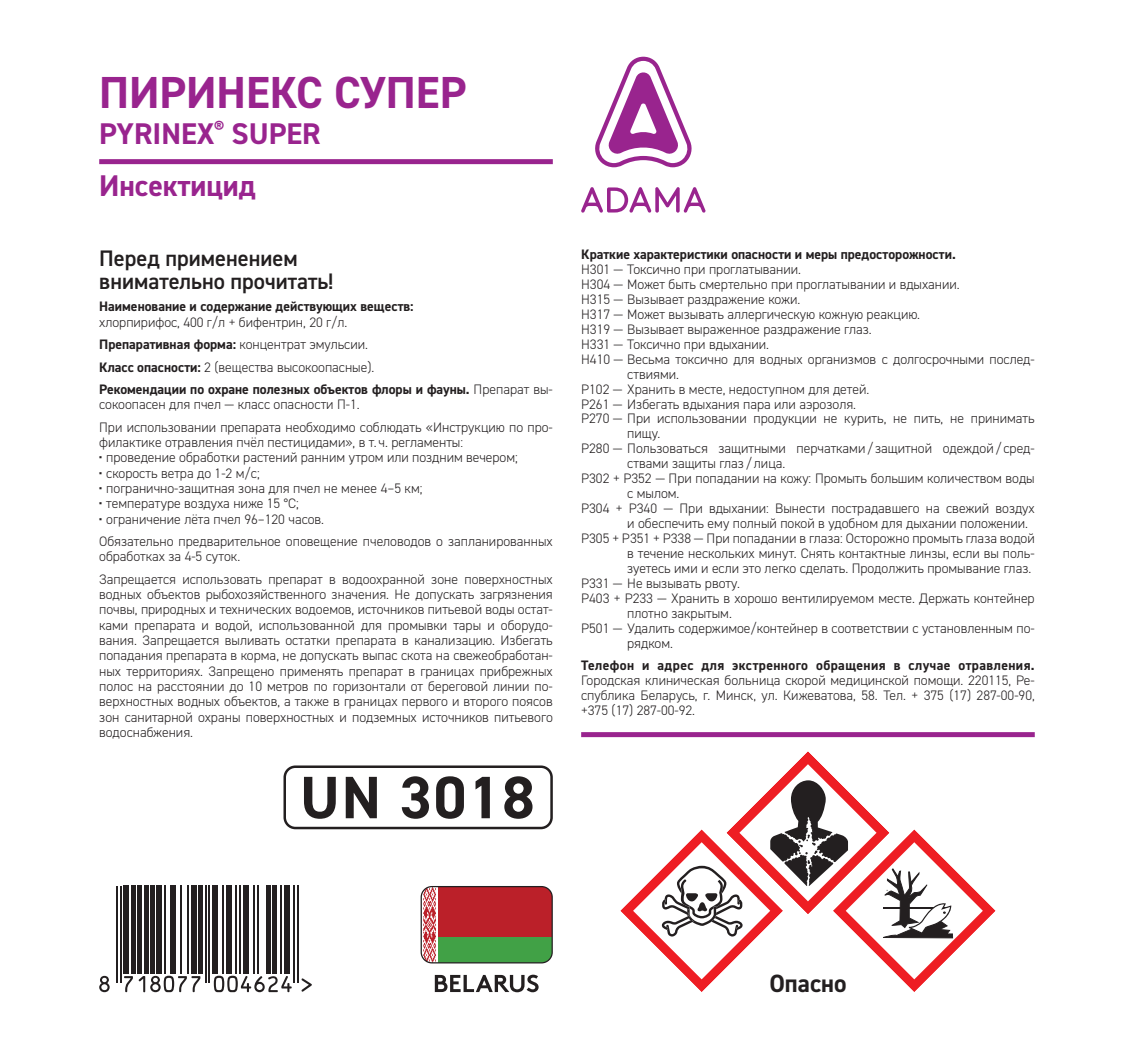
<style>
.page{position:relative;width:1134px;height:1049px;background:#fff}
.page>*{position:absolute;margin:0;border:0;box-sizing:border-box;transform-origin:0 0}
.t1{font:700 60px "DIN2014";letter-spacing:.03em;color:#231f20}
.t2{font:700 45px "DIN2014";color:#99248e}
.t3{font:700 30px "DIN2014";color:#99248e}
.t4{font:700 25px "DIN2014";color:#231f20}
.Перед_применением_2{font:600 22.5px/23.2px "DIN2014";color:#231f20}
.Основной_крупный{font:300 13.75px/15.2px "DIN2014";color:#231f20}
.Крупный_без_отступа{font:300 13.75px/15px "DIN2014";color:#231f20}
.Основной_крупный-2{font:700 13.75px/15.2px "DIN2014";color:#231f20}
.Марк_крупный{font:300 13.75px "DIN2014";color:#231f20}
.s1{font-weight:300}
.s2{font-weight:700}
</style>
<div class="page">
<svg style="left:99px;top:976px;width:11px;height:16px"></svg>
<hr style="left:116px;top:886px;width:2px;height:97px;background:#231f20">
<hr style="left:120px;top:886px;width:2px;height:97px;background:#231f20">
<svg style="left:124px;top:976px;width:9px;height:16px"></svg>
<div style="left:124px;top:886px;width:5px;height:87px;background:#231f20"></div>
<hr style="left:131px;top:886px;width:4px;height:87px;background:#231f20">
<hr style="left:137px;top:886px;width:4px;height:87px;background:#231f20">
<hr style="left:145px;top:886px;width:4px;height:87px;background:#231f20">
<hr style="left:150px;top:886px;width:4px;height:87px;background:#231f20">
<div style="left:156px;top:886px;width:6px;height:87px;background:#231f20"></div>
<hr style="left:164px;top:886px;width:2px;height:87px;background:#231f20">
<div style="left:170px;top:886px;width:6px;height:87px;background:#231f20"></div>
<hr style="left:180px;top:886px;width:1px;height:87px;background:#231f20">
<hr style="left:187px;top:886px;width:2px;height:87px;background:#231f20">
<svg style="left:139px;top:976px;width:61px;height:16px"></svg>
<div style="left:191px;top:886px;width:6px;height:87px;background:#231f20"></div>
<hr style="left:199px;top:886px;width:4px;height:87px;background:#231f20">
<hr style="left:205px;top:886px;width:2px;height:97px;background:#231f20">
<hr style="left:208px;top:886px;width:2px;height:97px;background:#231f20">
<div style="left:212px;top:886px;width:6px;height:87px;background:#231f20"></div>
<hr style="left:222px;top:886px;width:2px;height:87px;background:#231f20">
<div style="left:226px;top:886px;width:6px;height:87px;background:#231f20"></div>
<hr style="left:235px;top:886px;width:2px;height:87px;background:#231f20">
<hr style="left:239px;top:886px;width:2px;height:87px;background:#231f20">
<div style="left:243px;top:886px;width:6px;height:87px;background:#231f20"></div>
<hr style="left:253px;top:886px;width:2px;height:87px;background:#231f20">
<hr style="left:257px;top:886px;width:2px;height:87px;background:#231f20">
<hr style="left:266px;top:886px;width:4px;height:87px;background:#231f20">
<hr style="left:272px;top:886px;width:4px;height:87px;background:#231f20">
<svg style="left:214px;top:976px;width:78px;height:16px"></svg>
<hr style="left:280px;top:886px;width:2px;height:87px;background:#231f20">
<div style="left:284px;top:886px;width:5px;height:87px;background:#231f20"></div>
<hr style="left:293px;top:886px;width:2px;height:97px;background:#231f20">
<hr style="left:297px;top:886px;width:2px;height:97px;background:#231f20">
<svg style="left:302px;top:978px;width:10px;height:13px"></svg>
<svg style="left:421px;top:886px;width:130px;height:77px;background:#9c5440"></svg>
<div style="left:421px;top:886px;width:132px;height:77px;border:1px solid #231f20;border-radius:11px"></div>
<svg style="left:435px;top:975px;width:104px;height:17px"></svg>
<div style="left:283px;top:765px;width:270px;height:64px;border:2px solid #231f20;border-radius:11px"></div>
<svg style="left:595px;top:57px;width:97px;height:110px"></svg>
<svg style="left:581px;top:187px;width:124px;height:26px"></svg>
<svg style="left:620px;top:751px;width:376px;height:241px"></svg>
<div style="left:99px;top:159px;width:454px;height:5px;background:#99248e"></div>
<div style="left:581px;top:732px;width:454px;height:5px;background:#99248e"></div>
<p class="t2" style="left:99px;top:63px;width:368px">ПИРИНЕКС СУПЕР</p>
<p class="t3" style="left:99px;top:114px;width:223px">PYRINEX<sup>®</sup> SUPER</p>
<p class="t3" style="left:99px;top:166px;width:158px">Инсектицид</p>
<p class="Перед_применением_2" style="left:99px;top:246px;width:236px">Перед применением внимательно прочитать!</p>
<p class="Основной_крупный-2" style="left:99px;top:299px;width:316px">Наименование и содержание действующих веществ: <span class="s1">хлорпирифос, 400 г/л + бифентрин, 20 г/л.</span></p>
<p class="Основной_крупный-2" style="left:99px;top:337px;width:270px">Препаративная форма: <span class="s1">концентрат эмульсии.</span></p>
<p class="Основной_крупный" style="left:99px;top:359px;width:277px"><span class="s2">Класс опасности:</span> 2 (вещества высокоопасные).</p>
<p class="Основной_крупный-2" style="left:99px;top:381px;width:455px">Рекомендации по охране полезных объектов флоры и фауны. <span class="s1">Препарат вы&shy;сокоопасен для пчел — класс опасности П-1.</span></p>
<p class="Основной_крупный" style="left:99px;top:419px;width:455px">При использовании препарата необходимо соблюдать «Инструкцию по про&shy;филактике отравления пчёл пестицидами», в т. ч. регламенты:</p>
<p class="Марк_крупный" style="left:99px;top:449px;width:420px"><span class="s2">·</span> проведение обработки растений ранним утром или поздним вечером;</p>
<p class="Марк_крупный" style="left:99px;top:464px;width:162px"><span class="s2">·</span> скорость ветра до 1-2 м/с;</p>
<p class="Марк_крупный" style="left:99px;top:480px;width:325px"><span class="s2">·</span> погранично-защитная зона для пчел не менее 4–5 км;</p>
<p class="Марк_крупный" style="left:99px;top:495px;width:201px"><span class="s2">·</span> температуре воздуха ниже 15 °С;</p>
<p class="Марк_крупный" style="left:99px;top:510px;width:226px"><span class="s2">·</span> ограничение лёта пчел 96–120 часов.</p>
<p class="Основной_крупный" style="left:99px;top:534px;width:455px">Обязательно предварительное оповещение пчеловодов о запланированных обработках за 4-5 суток.</p>
<p class="Основной_крупный" style="left:99px;top:571px;width:455px;text-align:justify">Запрещается использовать препарат в водоохранной зоне поверхностных водных объектов рыбохозяйственного значения. Не допускать загрязнения почвы, природных и технических водоемов, источников питьевой воды остат&shy;ками препарата и водой, использованной для промывки тары и оборудо&shy;вания. Запрещается выливать остатки препарата в канализацию. Избегать попадания препарата в корма, не допускать выпас скота на свежеобработан&shy;ных территориях. Запрещено применять препарат в границах прибрежных полос на расстоянии до 10 метров по горизонтали от береговой линии по&shy;верхностных водных объектов, а также в границах первого и второго поясов зон санитарной охраны поверхностных и подземных источников питьевого водоснабжения.</p>
<p class="t1" style="left:300px;top:758px;width:236px">UN 3018</p>
<p class="Основной_крупный-2" style="left:581px;top:246px;width:376px">Краткие характеристики опасности и меры предосторожности.</p>
<p class="Крупный_без_отступа" style="left:581px;top:262px;width:221px">H301 — Токсично при проглатывании.</p>
<p class="Крупный_без_отступа" style="left:581px;top:276px;width:380px">H304 — Может быть смертельно при проглатывании и вдыхании.</p>
<p class="Крупный_без_отступа" style="left:581px;top:291px;width:221px">H315 — Вызывает раздражение кожи.</p>
<p class="Крупный_без_отступа" style="left:581px;top:306px;width:340px">H317 — Может вызывать аллергическую кожную реакцию.</p>
<p class="Крупный_без_отступа" style="left:581px;top:321px;width:292px">H319 — Вызывает выраженное раздражение глаз.</p>
<p class="Крупный_без_отступа" style="left:581px;top:336px;width:189px">H331 — Токсично при вдыхании.</p>
<p class="Крупный_без_отступа" style="left:627px;top:351px;width:409px;text-indent:-46px">H410 — Весьма токсично для водных организмов с долгосрочными послед&shy;ствиями.</p>
<p class="Крупный_без_отступа" style="left:581px;top:381px;width:290px">P102 — Хранить в месте, недоступном для детей.</p>
<p class="Крупный_без_отступа" style="left:581px;top:396px;width:276px">P261 — Избегать вдыхания пара или аэрозоля.</p>
<p class="Крупный_без_отступа" style="left:627px;top:411px;width:409px;text-indent:-46px">P270 — При использовании продукции не курить, не пить, не принимать пищу.</p>
<p class="Крупный_без_отступа" style="left:627px;top:441px;width:409px;text-indent:-46px">P280 — Пользоваться защитными перчатками/ защитной одеждой/ сред&shy;ствами защиты глаз /лица.</p>
<p class="Крупный_без_отступа" style="left:627px;top:471px;width:409px;text-indent:-46px">P302 + P352 — При попадании на кожу: Промыть большим количеством воды с мылом.</p>
<p class="Крупный_без_отступа" style="left:627px;top:501px;width:409px;text-indent:-46px">P304 + P340 — При вдыхании: Вынести пострадавшего на свежий воздух и обеспечить ему полный покой в удобном для дыхании положении.</p>
<p class="Крупный_без_отступа" style="left:627px;top:531px;width:409px;text-align:justify;text-indent:-46px">P305 + P351 + P338 — При попадании в глаза: Осторожно промыть глаза водой в течение нескольких минут. Снять контактные линзы, если вы поль&shy;зуетесь ими и если это легко сделать. Продолжить промывание глаз.</p>
<p class="Крупный_без_отступа" style="left:581px;top:576px;width:160px">P331 — Не вызывать рвоту.</p>
<p class="Крупный_без_отступа" style="left:627px;top:591px;width:409px;text-indent:-46px">P403 + P233 — Хранить в хорошо вентилируемом месте. Держать контейнер плотно закрытым.</p>
<p class="Крупный_без_отступа" style="left:627px;top:621px;width:409px;text-indent:-46px">P501 — Удалить содержимое/контейнер в соответствии с установленным по&shy;рядком.</p>
<p class="Основной_крупный" style="left:581px;top:658px;width:455px;text-align:justify"><span class="s2">Телефон и адрес для экстренного обращения в случае отравления.<br></span>Городская клиническая больница скорой медицинской помощи. 220115, Ре&shy;спублика Беларусь, г. Минск, ул. Кижеватова, 58. Тел. + 375 (17) 287-00-90, +375 (17) 287-00-92.</p>
<p class="t4" style="left:769px;top:967px;width:79px">Опасно</p>
</div>
